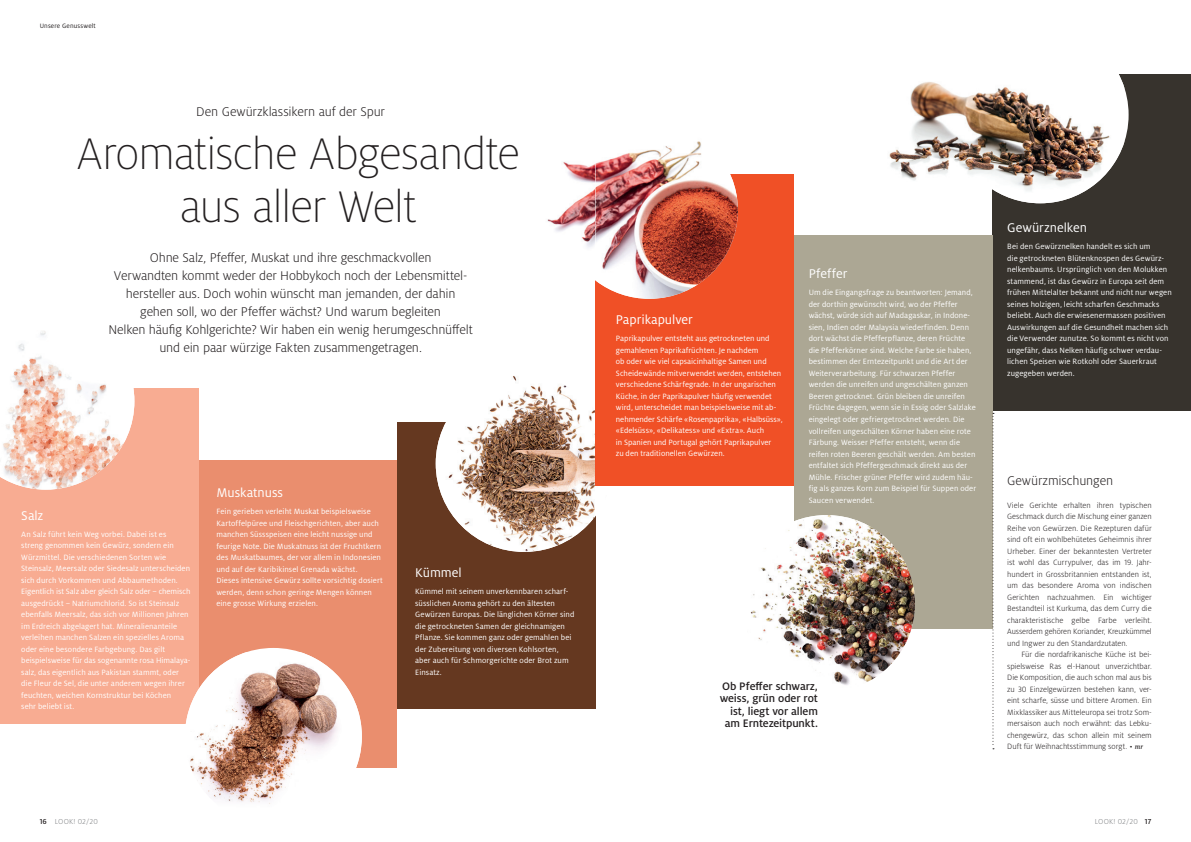
<style>
.page{position:relative;width:1191px;height:842px;background:#fff}
.page>*{position:absolute;margin:0;border:0;box-sizing:border-box;transform-origin:0 0}
.t1{font:300 expanded 49px/53px "Milo Pro";letter-spacing:-.025em;color:#231f20;text-align:center}
.t2{font:300 14px/18px "Milo Pro";letter-spacing:-.015em;color:#231f20;text-align:center}
.t3{font:14px "Milo Pro";color:#fff}
.t4{font:500 12px/12.5px "Milo Pro";letter-spacing:-.01em;color:#231f20;text-align:right}
.t5{font:8.5px/11.5px "Milo Pro";letter-spacing:.005em;color:#fff}
.t6{font:300 8.5px/11.5px "Milo Pro";letter-spacing:-.005em;color:#231f20;text-align:justify}
.t7{font:300 8px "Milo Pro";letter-spacing:.025em;color:#808285}
.t8{font:7px "Milo Pro";letter-spacing:.02em;color:#231f20}
.s1{font-weight:500;color:#231f20}
.s2{font-size:8px}
.s3{font-family:"Milo Serif Pro";font-weight:500;font-style:italic;font-size:7px}
</style>
<div class="page">
<div style="left:198px;top:460px;width:199px;height:308px;background:#ea8e6e"></div>
<div style="left:397px;top:422px;width:198px;height:286px;background:#653820"></div>
<div style="left:0;top:388px;width:198px;height:336px;background:#f8ac92"></div>
<img style="left:0;top:331px;width:134px;height:159px">
<div style="left:185px;top:648px;width:177px;height:177px;background:#fff;border-radius:50%"></div>
<img style="left:185px;top:652px;width:177px;height:152px">
<svg style="left:436px;top:376px;width:160px;height:176px"></svg>
<img style="left:595px;top:485px;width:17px;height:31px">
<div style="left:992px;top:74px;width:199px;height:337px;background:#37332d"></div>
<div style="left:794px;top:235px;width:198px;height:393px;background:#aca794"></div>
<img style="left:750px;top:515px;width:165px;height:170px">
<div style="left:595px;top:174px;width:199px;height:311px;background:#f05026"></div>
<img style="left:547px;top:162px;width:48px;height:86px">
<img style="left:595px;top:141px;width:143px;height:158px">
<img style="left:889px;top:74px;width:235px;height:129px">
<svg style="left:992px;top:413px;width:2px;height:336px"></svg>
<p class="t8" style="left:40px;top:22px;width:58px">Unsere Genusswelt</p>
<h2 class="t2" style="left:196px;top:103px;width:190px">Den Gewürzklassikern auf der Spur</h2>
<h1 class="t1" style="left:76px;top:127px;width:445px">Aromatische Abgesandte aus aller Welt</h1>
<p class="t2" style="left:108px;top:248px;width:366px">Ohne Salz, Pfeffer, Muskat und ihre geschmackvollen<br>Verwandten kommt weder der Hobbykoch noch der Lebensmittel&shy;hersteller aus. Doch wohin wünscht man jemanden, der dahin gehen soll, wo der Pfeffer wächst? Und warum begleiten<br>Nelken häufig Kohlgerichte? Wir haben ein wenig herumgeschnüffelt und ein paar würzige Fakten zusammengetragen.</p>
<h2 class="t3" style="left:21px;top:507px;width:24px">Salz</h2>
<p class="t5" style="left:21px;top:528px;width:171px">An Salz führt kein Weg vorbei. Dabei ist es<br>streng genommen kein Gewürz, sondern ein Würzmittel. Die verschiedenen Sorten wie Steinsalz, Meersalz oder Siedesalz unterscheiden sich durch Vorkommen und Abbaumethoden.<br>Eigentlich ist Salz aber gleich Salz oder – chemisch ausgedrückt – Natriumchlorid. So ist Steinsalz ebenfalls Meersalz, das sich vor Millionen Jahren im Erdreich abgelagert hat. Mineralienanteile verleihen manchen Salzen ein spezielles Aroma oder eine besondere Farbgebung. Das gilt beispielsweise für das sogenannte rosa Himalaya&shy;salz, das eigentlich aus Pakistan stammt, oder die Fleur de Sel, die unter anderem wegen ihrer feuchten, weichen Kornstruktur bei Köchen<br>sehr beliebt ist.</p>
<h2 class="t3" style="left:216px;top:485px;width:68px">Muskatnuss</h2>
<p class="t5" style="left:216px;top:506px;width:168px">Fein gerieben verleiht Muskat beispielsweise Kartoffelpüree und Fleischgerichten, aber auch manchen Süssspeisen eine leicht nussige und feurige Note. Die Muskatnuss ist der Fruchtkern des Muskatbaumes, der vor allem in Indonesien und auf der Karibikinsel Grenada wächst.<br>Dieses intensive Gewürz sollte vorsichtig dosiert werden, denn schon geringe Mengen können eine grosse Wirkung erzielen.</p>
<h2 class="t3" style="left:415px;top:565px;width:48px">Kümmel</h2>
<p class="t5" style="left:415px;top:586px;width:161px">Kümmel mit seinem unverkennbaren scharf&shy;süsslichen Aroma gehört zu den ältesten Gewürzen Europas. Die länglichen Körner sind die getrockneten Samen der gleichnamigen Pflanze. Sie kommen ganz oder gemahlen bei der Zubereitung von diversen Kohlsorten, aber auch für Schmorgerichte oder Brot zum Einsatz.</p>
<p class="t7" style="left:40px;top:817px;width:60px"><span class="s1">16</span> LOOK! 02/20</p>
<h2 class="t3" style="left:616px;top:312px;width:79px">Paprikapulver</h2>
<p class="t5" style="left:616px;top:333px;width:168px">Paprikapulver entsteht aus getrockneten und gemahlenen Paprikafrüchten. Je nachdem<br>ob oder wie viel capsaicinhaltige Samen und Scheidewände mitverwendet werden, entstehen verschiedene Schärfegrade. In der ungarischen Küche, in der Paprikapulver häufig verwendet wird, unterscheidet man beispielsweise mit ab&shy;nehmender Schärfe «Rosenpaprika», «Halbsüss», «Edelsüss», «Delikatess» und «Extra». Auch<br>in Spanien und Portugal gehört Paprikapulver<br>zu den traditionellen Gewürzen.</p>
<h2 class="t3" style="left:808px;top:266px;width:40px">Pfeffer</h2>
<p class="t5" style="left:808px;top:287px;width:169px">Um die Eingangsfrage zu beantworten: Jemand, der dorthin gewünscht wird, wo der Pfeffer wächst, würde sich auf Madagaskar, in Indone&shy;sien, Indien oder Malaysia wiederfinden. Denn dort wächst die Pfefferpflanze, deren Früchte die Pfefferkörner sind. Welche Farbe sie haben, bestimmen der Erntezeitpunkt und die Art der Weiterverarbeitung. Für schwarzen Pfeffer werden die unreifen und ungeschälten ganzen Beeren getrocknet. Grün bleiben die unreifen Früchte dagegen, wenn sie in Essig oder Salzlake eingelegt oder gefriergetrocknet werden. Die vollreifen ungeschälten Körner haben eine rote Färbung. Weisser Pfeffer entsteht, wenn die reifen roten Beeren geschält werden. Am besten entfaltet sich Pfeffergeschmack direkt aus der Mühle. Frischer grüner Pfeffer wird zudem häu&shy;fig als ganzes Korn zum Beispiel für Suppen oder Saucen verwendet.</p>
<h3 class="t4" style="left:720px;top:680px;width:100px">Ob Pfeffer schwarz, weiss, grün oder rot ist, liegt vor allem am Erntezeitpunkt.</h3>
<h2 class="t3" style="left:1007px;top:220px;width:81px">Gewürznelken</h2>
<p class="t5" style="left:1007px;top:241px;width:166px">Bei den Gewürznelken handelt es sich um<br>die getrockneten Blütenknospen des Gewürz&shy;nelkenbaums. Ursprünglich von den Molukken stammend, ist das Gewürz in Europa seit dem frühen Mittelalter bekannt und nicht nur wegen seines holzigen, leicht scharfen Geschmacks beliebt. Auch die erwiesenermassen positiven Auswirkungen auf die Gesundheit machen sich die Verwender zunutze. So kommt es nicht von ungefähr, dass Nelken häufig schwer verdau&shy;lichen Speisen wie Rotkohl oder Sauerkraut zugegeben werden.</p>
<h2 class="t2" style="left:1007px;top:471px;width:107px">Gewürzmischungen</h2>
<p class="t6" style="left:1007px;top:499px;width:146px">Viele Gerichte erhalten ihren typischen Geschmack durch die Mischung einer ganzen Reihe von Gewürzen. Die Rezepturen dafür sind oft ein wohlbehütetes Geheimnis ihrer Urheber. Einer der bekanntesten Vertreter ist wohl das Currypulver, das im 19. Jahr&shy;hundert in Grossbritannien entstanden ist, um das besondere Aroma von indischen Gerichten nachzuahmen. Ein wichtiger Bestandteil ist Kurkuma, das dem Curry die charakteristische gelbe Farbe verleiht.<br>Ausserdem gehören Koriander, Kreuzkümmel und Ingwer zu den Standardzutaten.</p>
<p class="t6" style="left:1007px;top:649px;width:146px;text-indent:14px">Für die nordafrikanische Küche ist bei&shy;spielsweise Ras el-Hanout unverzichtbar.<br>Die Komposition, die auch schon mal aus bis zu 30 Einzelgewürzen bestehen kann, ver&shy;eint scharfe, süsse und bittere Aromen. Ein Mixklassiker aus Mitteleuropa sei trotz Som&shy;mersaison auch noch erwähnt: das Lebku&shy;chengewürz, das schon allein mit seinem Duft für Weihnachtsstimmung sorgt. <span class="s2">•</span> <span class="s3">mr</span></p>
<p class="t7" style="left:1094px;top:817px;width:58px">LOOK! 02/20 <span class="s1">17</span></p>
</div>
